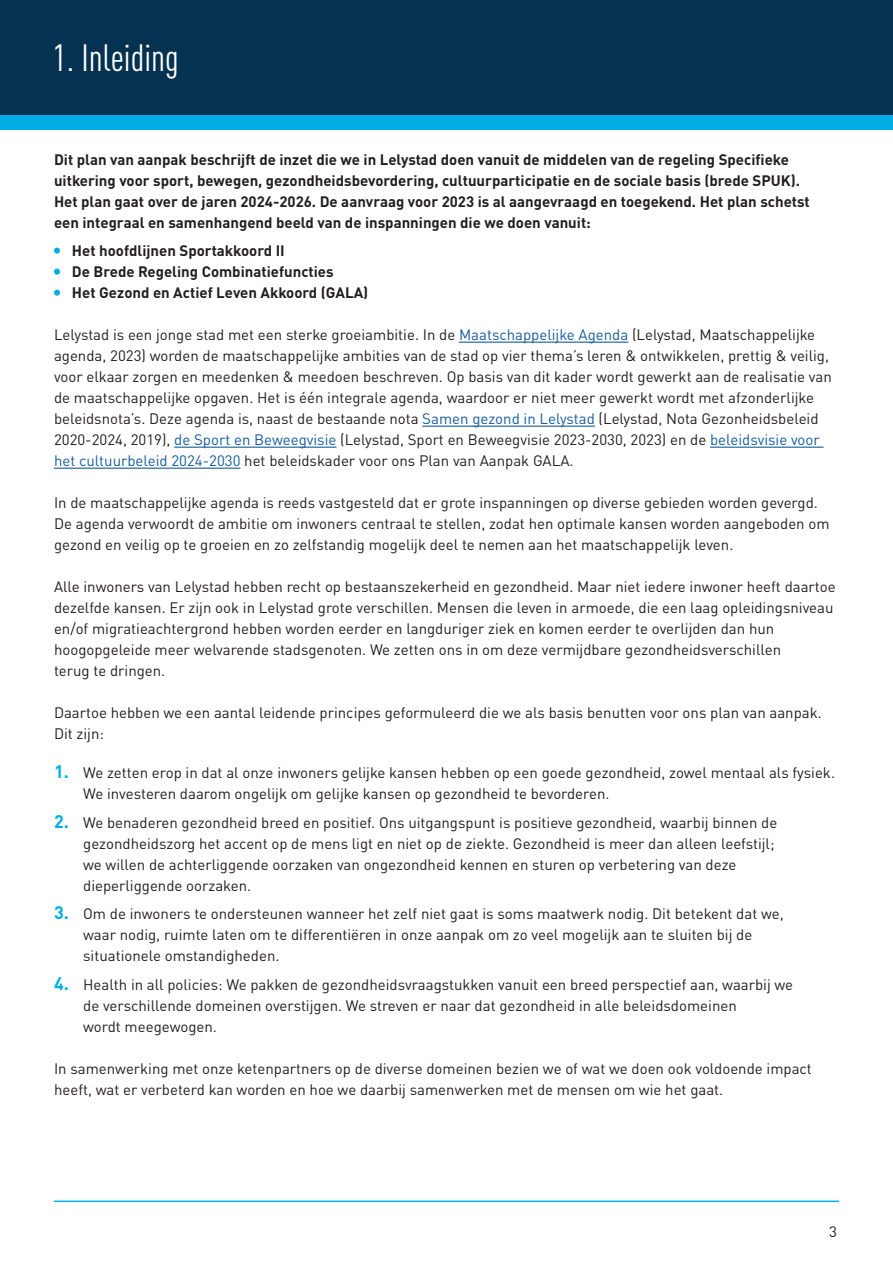
<style>
.page{position:relative;width:893px;height:1263px;background:#fff}
.page>*{position:absolute;margin:0;border:0;box-sizing:border-box;transform-origin:0 0}
.t1{font:condensed 37.5px "DIN Pro";color:#fff}
.t2{font:15px/21px "DIN Pro";color:#231f20}
.t3{font:700 15px "DIN Pro";color:#231f20}
.s1{color:#175d9e}
.s2{font-weight:700;font-size:18px;color:#00aee5}
</style>
<div class="page">
<hr style="left:54px;top:1200px;width:785px;height:2px;background:#00aeef">
<div style="left:0;top:99px;width:893px;height:31px;background:#00aee5"></div>
<div style="left:0;top:0;width:893px;height:114px;background:#063251"></div>
<hr style="left:459px;top:342px;width:169px;height:1px;background:#175d9e">
<hr style="left:422px;top:426px;width:173px;height:1px;background:#175d9e">
<hr style="left:174px;top:447px;width:162px;height:1px;background:#175d9e">
<hr style="left:710px;top:447px;width:114px;height:1px;background:#175d9e">
<hr style="left:54px;top:468px;width:186px;height:1px;background:#175d9e">
<svg style="left:54px;top:248px;width:6px;height:6px"></svg>
<svg style="left:54px;top:269px;width:6px;height:6px"></svg>
<svg style="left:54px;top:290px;width:6px;height:6px"></svg>
<p class="t1" style="left:53px;top:31px;width:127px">1. Inleiding</p>
<p class="t3" style="left:54px;top:147px;width:736px">Dit plan van aanpak beschrijft de inzet die we in Lelystad doen vanuit de middelen van de regeling Specifieke</p>
<p class="t3" style="left:54px;top:168px;width:748px">uitkering voor sport, bewegen, gezondheidsbevordering, cultuurparticipatie en de sociale basis (brede SPUK).</p>
<p class="t3" style="left:54px;top:189px;width:757px">Het plan gaat over de jaren 2024-2026. De aanvraag voor 2023 is al aangevraagd en toegekend. Het plan schetst</p>
<p class="t3" style="left:54px;top:210px;width:538px">een integraal en samenhangend beeld van de inspanningen die we doen vanuit:</p>
<p class="t3" style="left:72px;top:238px;width:214px">Het hoofdlijnen Sportakkoord II</p>
<p class="t3" style="left:72px;top:259px;width:263px">De Brede Regeling Combinatiefuncties</p>
<p class="t3" style="left:72px;top:280px;width:298px">Het Gezond en Actief Leven Akkoord (GALA)</p>
<p class="t2" style="left:54px;top:323px;width:779px">Lelystad is een jonge stad met een sterke groeiambitie. In de <span class="s1">Maatschappelijke Agenda</span> (Lelystad, Maatschappelijke agenda, 2023) worden de maatschappelijke ambities van de stad op vier thema’s leren &amp; ontwikkelen, prettig &amp; veilig, voor elkaar zorgen en meedenken &amp; meedoen beschreven. Op basis van dit kader wordt gewerkt aan de realisatie van de maatschappelijke opgaven. Het is één integrale agenda, waardoor er niet meer gewerkt wordt met afzonderlijke beleidsnota’s. Deze agenda is, naast de bestaande nota <span class="s1">Samen gezond in Lelystad</span> (Lelystad, Nota Gezonheidsbeleid 2020-2024, 2019), <span class="s1">de Sport en Beweegvisie</span> (Lelystad, Sport en Beweegvisie 2023-2030, 2023) en de <span class="s1">beleidsvisie voor het cultuurbeleid 2024-2030</span> het beleidskader voor ons Plan van Aanpak GALA.</p>
<p class="t2" style="left:54px;top:491px;width:777px">In de maatschappelijke agenda is reeds vastgesteld dat er grote inspanningen op diverse gebieden worden gevergd.<br>De agenda verwoordt de ambitie om inwoners centraal te stellen, zodat hen optimale kansen worden aangeboden om gezond en veilig op te groeien en zo zelfstandig mogelijk deel te nemen aan het maatschappelijk leven.</p>
<p class="t2" style="left:54px;top:575px;width:783px">Alle inwoners van Lelystad hebben recht op bestaanszekerheid en gezondheid. Maar niet iedere inwoner heeft daartoe dezelfde kansen. Er zijn ook in Lelystad grote verschillen. Mensen die leven in armoede, die een laag opleidingsniveau en/of migratieachtergrond hebben worden eerder en langduriger ziek en komen eerder te overlijden dan hun</p>
<p class="t2" style="left:54px;top:638px;width:729px">hoogopgeleide meer welvarende stadsgenoten. We zetten ons in om deze vermijdbare gezondheidsverschillen</p>
<p class="t2" style="left:54px;top:659px;width:113px">terug te dringen.</p>
<p class="t2" style="left:54px;top:701px;width:769px">Daartoe hebben we een aantal leidende principes geformuleerd die we als basis benutten voor ons plan van aanpak.</p>
<p class="t2" style="left:54px;top:722px;width:51px">Dit zijn:</p>
<p class="t2" style="left:83px;top:761px;width:753px;text-indent:-29px"><span class="s2">1.</span> We zetten erop in dat al onze inwoners gelijke kansen hebben op een goede gezondheid, zowel mentaal als fysiek.<br>We investeren daarom ongelijk om gelijke kansen op gezondheid te bevorderen.</p>
<p class="t2" style="left:83px;top:810px;width:696px;text-indent:-29px"><span class="s2">2.</span> We benaderen gezondheid breed en positief. Ons uitgangspunt is positieve gezondheid, waarbij binnen de gezondheidszorg het accent op de mens ligt en niet op de ziekte. Gezondheid is meer dan alleen leefstijl; we willen de achterliggende oorzaken van ongezondheid kennen en sturen op verbetering van deze dieperliggende oorzaken.</p>
<p class="t2" style="left:83px;top:902px;width:702px;text-indent:-29px"><span class="s2">3.</span> Om de inwoners te ondersteunen wanneer het zelf niet gaat is soms maatwerk nodig. Dit betekent dat we, waar nodig, ruimte laten om te differentiëren in onze aanpak om zo veel mogelijk aan te sluiten bij de situationele omstandigheden.</p>
<p class="t2" style="left:83px;top:972px;width:711px;text-indent:-29px"><span class="s2">4.</span> Health in all policies: We pakken de gezondheidsvraagstukken vanuit een breed perspectief aan, waarbij we de verschillende domeinen overstijgen. We streven er naar dat gezondheid in alle beleidsdomeinen<br>wordt meegewogen.</p>
<p class="t2" style="left:54px;top:1056px;width:759px">In samenwerking met onze ketenpartners op de diverse domeinen bezien we of wat we doen ook voldoende impact heeft, wat er verbeterd kan worden en hoe we daarbij samenwerken met de mensen om wie het gaat.</p>
<p class="t2" style="left:829px;top:1219px;width:9px">3</p>
</div>
